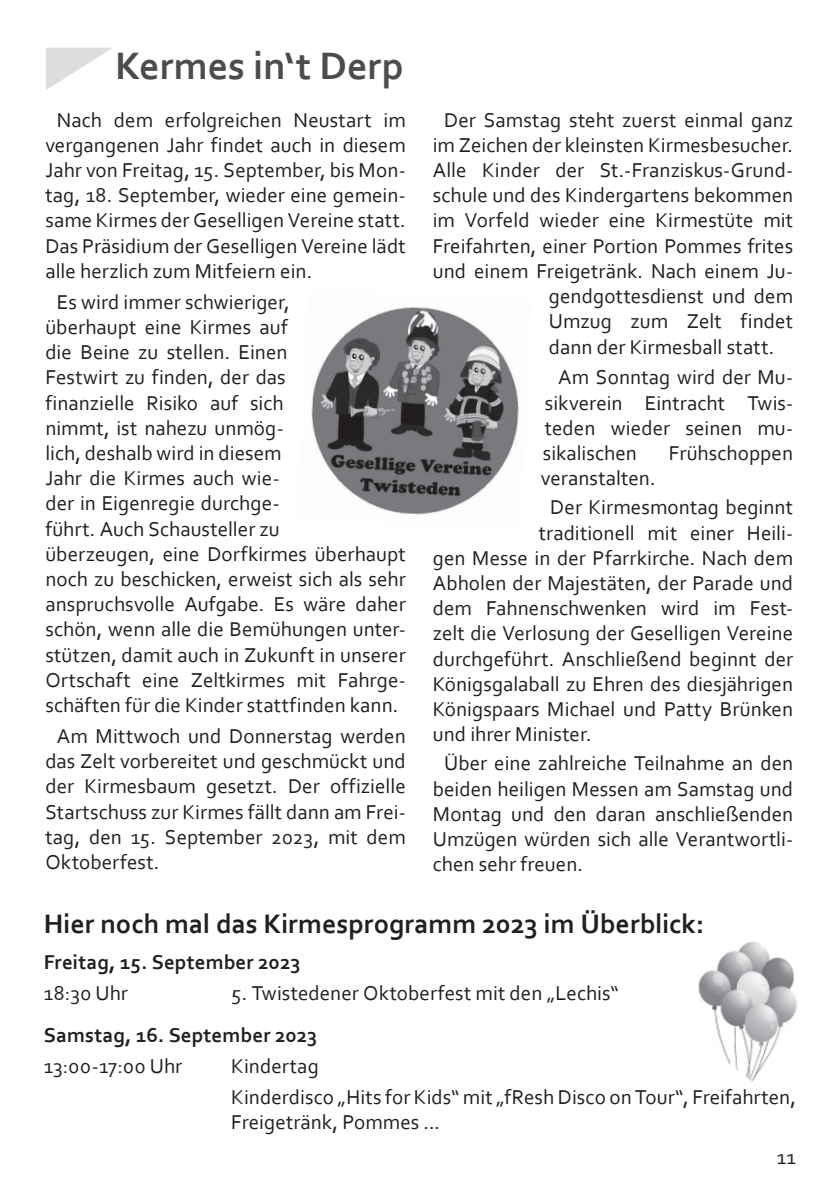
<style>
.page{position:relative;width:840px;height:1191px;background:#fff}
.page>*{position:absolute;margin:0;border:0;box-sizing:border-box;transform-origin:0 0}
.t1{font:700 40px "Corbel";color:#4b4c4d}
.t2{font:700 28px "Corbel";color:#231f20}
.t3{font:21px/25.2px "Corbel";color:#231f20;text-align:justify}
.t4{font:700 21px "Corbel";letter-spacing:.005em;color:#231f20}
</style>
<div class="page">
<img style="left:698px;top:941px;width:99px;height:141px">
<img style="left:311px;top:307px;width:208px;height:208px">
<svg style="left:46px;top:48px;width:66px;height:42px"></svg>
<h1 class="t1" style="left:115px;top:41px;width:290px">Kermes in‘t Derp</h1>
<p class="t3" style="left:45px;top:106px;width:362px;text-indent:11px">Nach dem erfolgreichen Neustart im vergangenen Jahr findet auch in diesem Jahr von Freitag, 15. September, bis Mon&shy;tag, 18. September, wieder eine gemein&shy;same Kirmes der Geselligen Vereine statt.<br>Das Präsidium der Geselligen Vereine lädt alle herzlich zum Mitfeiern ein.</p>
<p class="t3" style="left:45px;top:289px;width:362px;text-align:left;text-indent:11px">Es wird immer schwieriger,<br>überhaupt eine Kirmes auf<br>die Beine zu stellen. Einen<br>Festwirt zu finden, der das<br>finanzielle Risiko auf sich<br>nimmt, ist nahezu unmög-<br>lich, deshalb wird in diesem<br>Jahr die Kirmes auch wie-<br>der in Eigenregie durchge-<br>führt. Auch Schausteller zu<br>überzeugen, eine Dorfkirmes überhaupt noch zu beschicken, erweist sich als sehr anspruchsvolle Aufgabe. Es wäre daher schön, wenn alle die Bemühungen unter&shy;stützen, damit auch in Zukunft in unserer<br>Ortschaft eine Zeltkirmes mit Fahrge&shy;schäften für die Kinder stattfinden kann.</p>
<p class="t3" style="left:45px;top:723px;width:362px;text-indent:11px">Am Mittwoch und Donnerstag werden das Zelt vorbereitet und geschmückt und der Kirmesbaum gesetzt. Der offizielle Startschuss zur Kirmes fällt dann am Frei&shy;tag, den 15. September 2023, mit dem Oktoberfest.</p>
<p class="t3" style="left:444px;top:106px;width:350px">Der Samstag steht zuerst einmal ganz</p>
<p class="t3" style="left:432px;top:132px;width:362px">im Zeichen der kleinsten Kirmesbesucher.</p>
<p class="t3" style="left:432px;top:157px;width:362px">Alle Kinder der St.-Franziskus-Grund-</p>
<p class="t3" style="left:432px;top:182px;width:362px">schule und des Kindergartens bekommen</p>
<p class="t3" style="left:432px;top:207px;width:362px">im Vorfeld wieder eine Kirmestüte mit</p>
<p class="t3" style="left:432px;top:232px;width:361px">Freifahrten, einer Portion Pommes frites</p>
<p class="t3" style="left:432px;top:258px;width:362px">und einem Freigetränk. Nach einem Ju-</p>
<p class="t3" style="left:548px;top:283px;width:246px">gendgottesdienst und dem</p>
<p class="t3" style="left:548px;top:308px;width:245px">Umzug zum Zelt findet</p>
<p class="t3" style="left:548px;top:333px;width:227px">dann der Kirmesball statt.</p>
<p class="t3" style="left:542px;top:364px;width:252px;text-indent:15px">Am Sonntag wird der Mu&shy;sikverein Eintracht Twis&shy;teden wieder seinen mu&shy;sikalischen</p>
<p class="t3" style="left:668px;top:440px;width:126px">Frühschoppen</p>
<p class="t3" style="left:550px;top:463px;width:244px;line-height:29.2px;text-indent:-9px">veranstalten.<br>Der Kirmesmontag beginnt</p>
<p class="t3" style="left:432px;top:519px;width:362px;text-indent:106px">traditionell mit einer Heili&shy;gen Messe in der Pfarrkirche. Nach dem Abholen der Majestäten, der Parade und dem Fahnenschwenken wird im Fest&shy;zelt die Verlosung der Geselligen Vereine durchgeführt. Anschließend beginnt der Königsgalaball zu Ehren des diesjährigen Königspaars Michael und Patty Brünken und ihrer Minister.</p>
<p class="t3" style="left:432px;top:750px;width:362px;text-indent:11px">Über eine zahlreiche Teilnahme an den beiden heiligen Messen am Samstag und Montag und den daran anschließenden Umzügen würden sich alle Verantwortli&shy;chen sehr freuen.</p>
<h2 class="t2" style="left:44px;top:906px;width:661px">Hier noch mal das Kirmesprogramm 2023 im Überblick:</h2>
<p class="t4" style="left:44px;top:949px;width:258px">Freitag, 15. September 2023</p>
<p class="t3" style="left:44px;top:979px;width:85px">18:30 Uhr</p>
<p class="t3" style="left:231px;top:979px;width:389px">5. Twistedener Oktoberfest mit den „Lechis“</p>
<p class="t4" style="left:44px;top:1022px;width:275px">Samstag, 16. September 2023</p>
<p class="t3" style="left:44px;top:1053px;width:140px">13:00-17:00 Uhr</p>
<p class="t3" style="left:231px;top:1050px;width:566px;line-height:30.8px">Kindertag<br>Kinderdisco „Hits for Kids“ mit „fResh Disco on Tour“, Freifahrten,</p>
<p class="t3" style="left:231px;top:1109px;width:210px">Freigetränk, Pommes ...</p>
<p class="t3" style="left:776px;top:1144px;width:21px">11</p>
</div>
